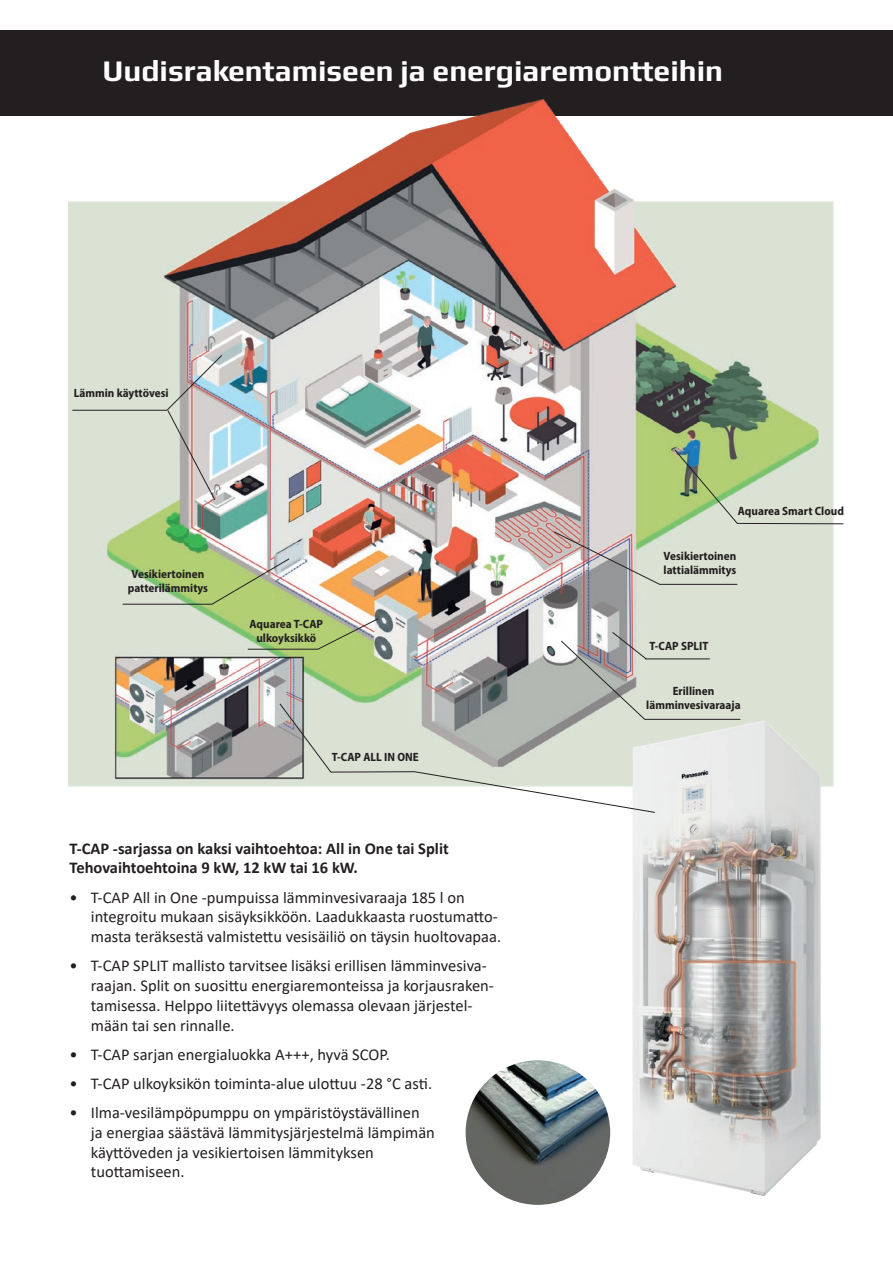
<style>
.page{position:relative;width:893px;height:1263px;background:#fff}
.page>*{position:absolute;margin:0;border:0;box-sizing:border-box;transform-origin:0 0}
.t1{font:700 30px "Play";color:#fff}
.t2{font:16.5px/19.8px "Calibri";color:#231f20}
.t3{font:700 16.5px/19.8px "Calibri";color:#231f20}
.t4{font:12px/14.4px "Myriad Variable Concept";color:#231f20;text-align:center}
</style>
<div class="page">
<div style="left:0;top:31px;width:893px;height:85px;background:#231f20"></div>
<img style="left:466px;top:1060px;width:144px;height:145px;border-radius:72px">
<hr style="left:892px;top:556px;width:1px;height:85px;background:#231f20">
<img style="left:68px;top:99px;width:766px;height:688px">
<img style="left:632px;top:713px;width:196px;height:483px">
<svg style="left:122px;top:558px;width:168px;height:47px"></svg>
<img style="left:553px;top:531px;width:185px;height:54px">
<svg style="left:674px;top:449px;width:170px;height:76px"></svg>
<svg style="left:247px;top:618px;width:494px;height:195px"></svg>
<svg style="left:72px;top:354px;width:151px;height:146px"></svg>
<h1 class="t1" style="left:103px;top:53px;width:622px">Uudisrakentamiseen ja energiaremontteihin</h1>
<p class="t4" style="left:74px;top:386px;width:96px">Lämmin käyttövesi</p>
<p class="t4" style="left:128px;top:567px;width:82px">Vesikiertoinen patterilämmitys</p>
<p class="t4" style="left:250px;top:616px;width:75px">Aquarea T-CAP ulkoyksikkö</p>
<p class="t4" style="left:332px;top:749px;width:88px">T-CAP ALL IN ONE</p>
<p class="t3" style="left:70px;top:838px;width:381px">T-CAP -sarjassa on kaksi vaihtoehtoa: All in One tai Split<br>Tehovaihtoehtoina 9 kW, 12 kW tai 16 kW.</p>
<p class="t2" style="left:91px;top:887px;width:412px;text-indent:-21px">• T-CAP All in One -pumpuissa lämminvesivaraaja 185 l on integroitu mukaan sisäyksikköön. Laadukkaasta ruostumatto&shy;masta teräksestä valmistettu vesisäiliö on täysin huoltovapaa.</p>
<p class="t2" style="left:91px;top:955px;width:405px;text-indent:-21px">• T-CAP SPLIT mallisto tarvitsee lisäksi erillisen lämminvesiva&shy;raajan. Split on suosittu energiaremonteissa ja korjausraken&shy;tamisessa. Helppo liitettävyys olemassa olevaan järjestel&shy;mään tai sen rinnalle.</p>
<p class="t2" style="left:70px;top:1044px;width:322px">• T-CAP sarjan energialuokka A+++, hyvä SCOP.</p>
<p class="t2" style="left:70px;top:1073px;width:364px">• T-CAP ulkoyksikön toiminta-alue ulottuu -28 °C asti.</p>
<p class="t2" style="left:91px;top:1102px;width:345px;text-indent:-21px">• Ilma-vesilämpöpumppu on ympäristöystävällinen ja energiaa säästävä lämmitysjärjestelmä lämpimän käyttöveden ja vesikiertoisen lämmityksen tuottamiseen.</p>
<p class="t4" style="left:738px;top:504px;width:108px">Aquarea Smart Cloud</p>
<p class="t4" style="left:664px;top:549px;width:74px;text-align:left">Vesikiertoinen lattialämmitys</p>
<p class="t4" style="left:649px;top:639px;width:61px">T-CAP SPLIT</p>
<p class="t4" style="left:646px;top:683px;width:96px">Erillinen lämminvesivaraaja</p>
</div>
